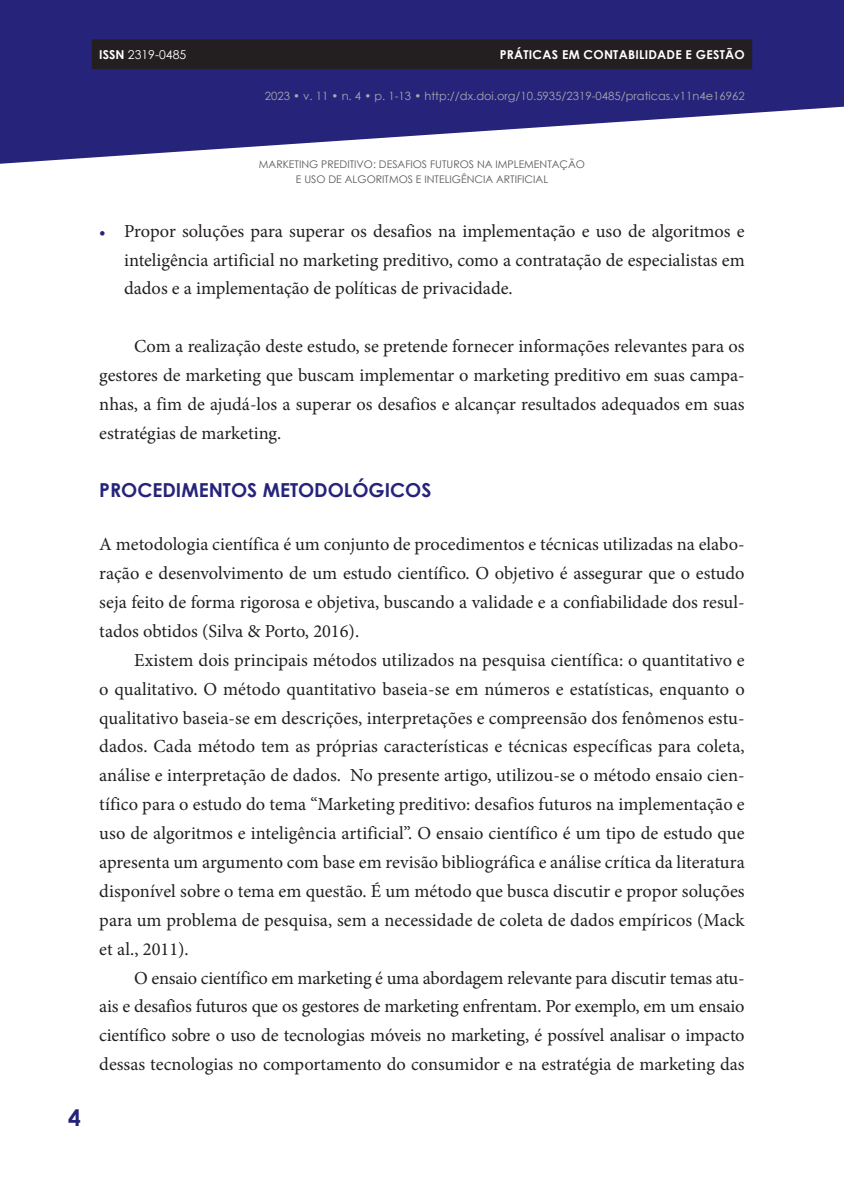
<style>
.page{position:relative;width:844px;height:1191px;background:#fff}
.page>*{position:absolute;margin:0;border:0;box-sizing:border-box;transform-origin:0 0}
.t1{font:700 22.75px "Century Gothic";color:#26237b}
.t2{font:700 19.25px "Century Gothic";color:#26237b}
.t3{font:18.38px/28.9px "Minion Pro";color:#231f20;text-align:justify}
.t4{font:700 12.25px "Century Gothic";letter-spacing:.02em;color:#fff}
.t5{font:12.25px "Century Gothic";color:#fff}
.t6{font:11.38px "Century Gothic";color:#a8a9ad}
.t7{font:10.5px/15.8px "Century Gothic";color:#57585a;text-align:center}
.s1{font-weight:700}
.s2{font-weight:600;font-size:16.62px;color:#26237b}
</style>
<div class="page">
<svg style="left:0;top:0;width:843px;height:164px;fill:#26237b"></svg>
<div style="left:92px;top:39px;width:660px;height:30px;background:#231f20"></div>
<p class="t5" style="left:99px;top:46px;width:88px"><span class="s1">ISSN</span> 2319-0485</p>
<p class="t4" style="left:499px;top:45px;width:246px">PRÁTICAS EM CONTABILIDADE E GESTÃO</p>
<p class="t6" style="left:265px;top:88px;width:481px">2023 • v. 11 • n. 4 • p. 1-13 • http://dx.doi.org/10.5935/2319-0485/praticas.v11n4e16962</p>
<p class="t1" style="left:68px;top:1100px;width:14px">4</p>
<p class="t7" style="left:259px;top:156px;width:327px">MARKETING PREDITIVO: DESAFIOS FUTUROS NA IMPLEMENTAÇÃO<br>E USO DE ALGORITMOS E INTELIGÊNCIA ARTIFICIAL</p>
<p class="t3" style="left:124px;top:216px;width:622px;text-indent:-25px"><span class="s2">•</span> Propor soluções para superar os desafios na implementação e uso de algoritmos e inteligência artificial no marketing preditivo, como a contratação de especialistas em dados e a implementação de políticas de privacidade.</p>
<p class="t3" style="left:99px;top:332px;width:646px;text-indent:35px">Com a realização deste estudo, se pretende fornecer informações relevantes para os gestores de marketing que buscam implementar o marketing preditivo em suas campa&shy;nhas, a fim de ajudá-los a superar os desafios e alcançar resultados adequados em suas estratégias de marketing.</p>
<p class="t2" style="left:99px;top:475px;width:333px">PROCEDIMENTOS METODOLÓGICOS</p>
<p class="t3" style="left:99px;top:530px;width:646px">A metodologia científica é um conjunto de procedimentos e técnicas utilizadas na elabo&shy;ração e desenvolvimento de um estudo científico. O objetivo é assegurar que o estudo seja feito de forma rigorosa e objetiva, buscando a validade e a confiabilidade dos resul&shy;tados obtidos (Silva &amp; Porto, 2016).</p>
<p class="t3" style="left:99px;top:645px;width:646px;text-indent:35px">Existem dois principais métodos utilizados na pesquisa científica: o quantitativo e o qualitativo. O método quantitativo baseia-se em números e estatísticas, enquanto o qualitativo baseia-se em descrições, interpretações e compreensão dos fenômenos estu&shy;dados. Cada método tem as próprias características e técnicas específicas para coleta, análise e interpretação de dados. No presente artigo, utilizou-se o método ensaio cien&shy;tífico para o estudo do tema “Marketing preditivo: desafios futuros na implementação e uso de algoritmos e inteligência artificial”. O ensaio científico é um tipo de estudo que apresenta um argumento com base em revisão bibliográfica e análise crítica da literatura disponível sobre o tema em questão. É um método que busca discutir e propor soluções para um problema de pesquisa, sem a necessidade de coleta de dados empíricos (Mack et al., 2011).</p>
<p class="t3" style="left:99px;top:963px;width:646px;text-indent:35px">O ensaio científico em marketing é uma abordagem relevante para discutir temas atu&shy;ais e desafios futuros que os gestores de marketing enfrentam. Por exemplo, em um ensaio científico sobre o uso de tecnologias móveis no marketing, é possível analisar o impacto dessas tecnologias no comportamento do consumidor e na estratégia de marketing das</p>
</div>
